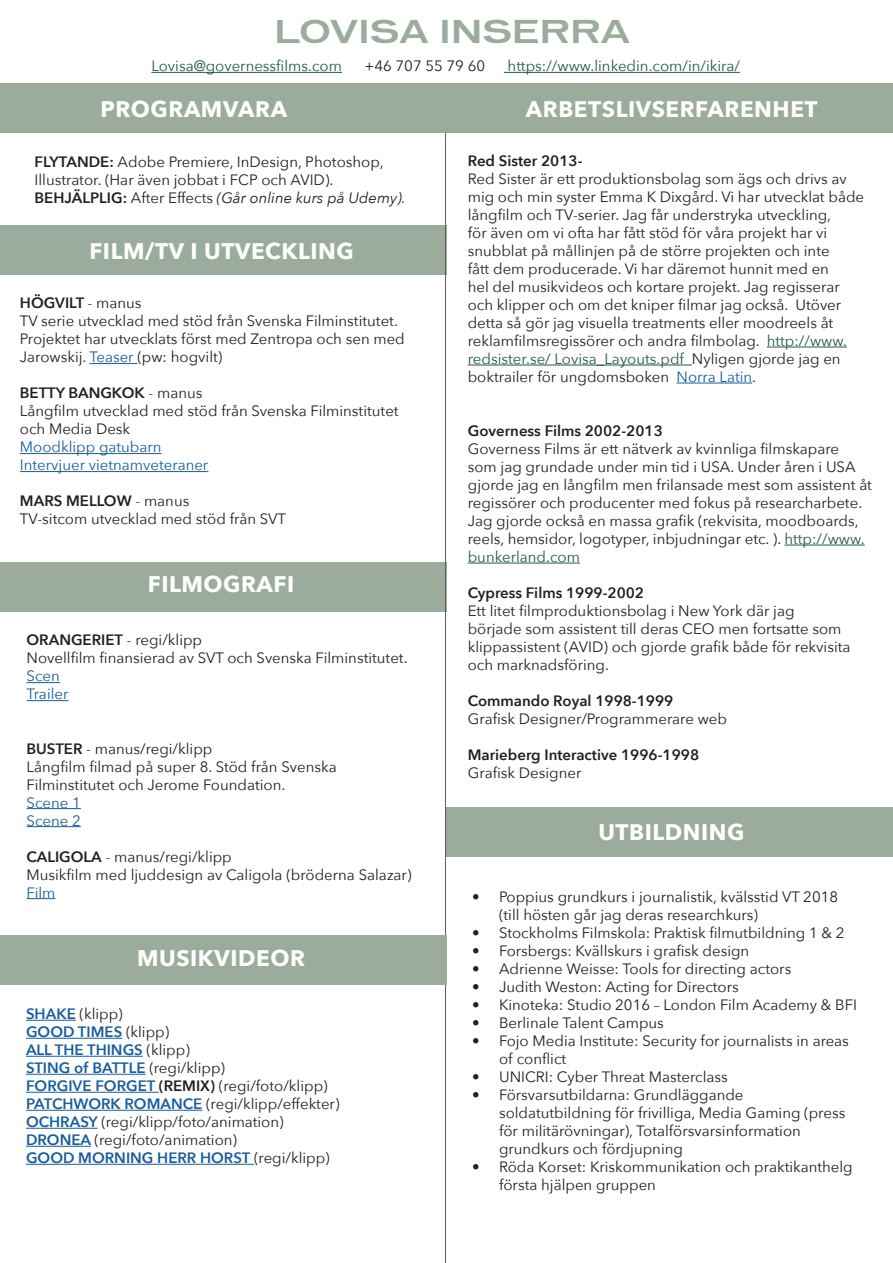
<style>
.page{position:relative;width:893px;height:1263px;background:#fff}
.page>*{position:absolute;margin:0;border:0;box-sizing:border-box;transform-origin:0 0}
.t1{font:500 expanded 30px "Vonnes";letter-spacing:.01em;color:#9bac9d}
.t2{font:700 22.5px "Avenir Next";letter-spacing:.025em;color:#fff}
.t3{font:15px/18px "Avenir Next";color:#231f20}
.t4{font:600 15px "Avenir Next";color:#231f20}
.t5{font:600 15px/18px "Avenir Next";color:#175d9e}
.t6{font:15px "Avenir Next";color:#175d9e}
.t7{font:15px "Avenir Next";color:#235b40}
.s1{font-weight:600}
.s2{font-style:italic}
.s3{font-weight:400}
.s4{color:#175d9e}
.s5{font-weight:600;color:#175d9e}
.s6{font-weight:400;color:#231f20}
.s7{color:#235b40}
</style>
<div class="page">
<div style="left:0;top:84px;width:893px;height:49px;background:#9bac9d"></div>
<div style="left:0;top:562px;width:446px;height:49px;background:#9bac9d"></div>
<div style="left:445px;top:808px;width:448px;height:49px;background:#9bac9d"></div>
<div style="left:0;top:225px;width:446px;height:49px;background:#9bac9d"></div>
<hr style="left:445px;top:133px;width:1px;height:1130px;background:#5c5c5f">
<hr style="left:151px;top:72px;width:191px;height:1px;background:#235b40">
<hr style="left:504px;top:72px;width:236px;height:1px;background:#235b40">
<hr style="left:27px;top:682px;width:33px;height:1px;background:#175d9e">
<hr style="left:27px;top:700px;width:42px;height:1px;background:#175d9e">
<hr style="left:27px;top:808px;width:54px;height:1px;background:#175d9e">
<hr style="left:27px;top:826px;width:54px;height:1px;background:#175d9e">
<svg style="left:27px;top:898px;width:29px;height:1px"></svg>
<hr style="left:89px;top:363px;width:48px;height:1px;background:#175d9e">
<hr style="left:20px;top:453px;width:142px;height:1px;background:#175d9e">
<hr style="left:20px;top:471px;width:188px;height:1px;background:#175d9e">
<hr style="left:767px;top:347px;width:80px;height:1px;background:#235b40">
<hr style="left:468px;top:365px;width:224px;height:1px;background:#235b40">
<hr style="left:676px;top:383px;width:76px;height:1px;background:#175d9e">
<hr style="left:784px;top:545px;width:81px;height:1px;background:#235b40">
<hr style="left:468px;top:563px;width:112px;height:1px;background:#235b40">
<div style="left:0;top:935px;width:446px;height:49px;background:#9bac9d"></div>
<hr style="left:26px;top:1020px;width:50px;height:1px;background:#175d9e">
<hr style="left:26px;top:1038px;width:96px;height:1px;background:#175d9e">
<hr style="left:26px;top:1056px;width:117px;height:1px;background:#175d9e">
<hr style="left:26px;top:1074px;width:120px;height:1px;background:#175d9e">
<hr style="left:26px;top:1092px;width:133px;height:1px;background:#175d9e">
<hr style="left:26px;top:1110px;width:176px;height:1px;background:#175d9e">
<hr style="left:26px;top:1128px;width:72px;height:1px;background:#175d9e">
<hr style="left:26px;top:1146px;width:65px;height:1px;background:#175d9e">
<hr style="left:26px;top:1164px;width:228px;height:1px;background:#175d9e">
<p class="t1" style="left:275px;top:13px;width:357px">LOVISA INSERRA</p>
<p class="t7" style="left:151px;top:57px;width:192px">Lovisa@governessfilms.com</p>
<p class="t3" style="left:364px;top:57px;width:122px">+46 707 55 79 60</p>
<p class="t7" style="left:508px;top:57px;width:234px">https://www.linkedin.com/in/ikira/</p>
<p class="t2" style="left:100px;top:95px;width:188px">PROGRAMVARA</p>
<p class="t3" style="left:35px;top:153px;width:373px"><span class="s1">FLYTANDE:</span> Adobe Premiere, InDesign, Photoshop,<br>Illustrator. (Har även jobbat i FCP och AVID).<br><span class="s1">BEHJÄLPLIG:</span> After Effects <span class="s2">(Går online kurs på Udemy).</span></p>
<p class="t2" style="left:89px;top:237px;width:266px">FILM/TV I UTVECKLING</p>
<p class="t4" style="left:20px;top:294px;width:123px">HÖGVILT <span class="s3">- manus</span></p>
<p class="t3" style="left:20px;top:312px;width:386px">TV serie utvecklad med stöd från Svenska Filminstitutet.<br>Projektet har utvecklats först med Zentropa och sen med<br>Jarowskij. <span class="s4">Teaser</span> (pw: hogvilt)</p>
<p class="t4" style="left:20px;top:384px;width:184px">BETTY BANGKOK <span class="s3">- manus</span></p>
<p class="t3" style="left:20px;top:402px;width:380px">Långfilm utvecklad med stöd från Svenska Filminstitutet och Media Desk</p>
<p class="t6" style="left:20px;top:438px;width:143px">Moodklipp gatubarn</p>
<p class="t6" style="left:20px;top:456px;width:190px">Intervjuer vietnamveteraner</p>
<p class="t4" style="left:20px;top:492px;width:171px">MARS MELLOW <span class="s3">- manus</span></p>
<p class="t3" style="left:20px;top:510px;width:268px">TV-sitcom utvecklad med stöd från SVT</p>
<p class="t2" style="left:148px;top:571px;width:148px">FILMOGRAFI</p>
<p class="t3" style="left:27px;top:631px;width:177px"><span class="s1">ORANGERIET</span> - regi/klipp</p>
<p class="t3" style="left:27px;top:649px;width:383px">Novellfilm finansierad av SVT och Svenska Filminstitutet.</p>
<p class="t6" style="left:27px;top:667px;width:35px">Scen</p>
<p class="t6" style="left:27px;top:685px;width:43px">Trailer</p>
<p class="t3" style="left:27px;top:739px;width:187px"><span class="s1">BUSTER</span> - manus/regi/klipp</p>
<p class="t3" style="left:27px;top:757px;width:312px">Långfilm filmad på super 8. Stöd från Svenska<br>Filminstitutet och Jerome Foundation.</p>
<p class="t6" style="left:27px;top:793px;width:56px">Scene 1</p>
<p class="t6" style="left:27px;top:811px;width:56px">Scene 2</p>
<p class="t3" style="left:27px;top:847px;width:207px"><span class="s1">CALIGOLA</span> - manus/regi/klipp</p>
<p class="t3" style="left:27px;top:865px;width:386px">Musikfilm med ljuddesign av Caligola (bröderna Salazar)</p>
<p class="t6" style="left:27px;top:883px;width:30px">Film</p>
<p class="t2" style="left:137px;top:944px;width:169px">MUSIKVIDEOR</p>
<p class="t3" style="left:26px;top:1005px;width:98px"><span class="s5">SHAKE</span> (klipp)</p>
<p class="t5" style="left:26px;top:1023px;width:165px">GOOD TIMES <span class="s6">(klipp)<br></span>ALL THE THINGS <span class="s6">(klipp)</span></p>
<p class="t5" style="left:26px;top:1059px;width:201px">STING of BATTLE <span class="s6">(regi/klipp)</span></p>
<p class="t3" style="left:26px;top:1077px;width:303px"><span class="s5">FORGIVE FORGET</span> <span class="s1">(REMIX)</span> (regi/foto/klipp)</p>
<p class="t3" style="left:26px;top:1095px;width:315px"><span class="s5">PATCHWORK ROMANCE</span> (regi/klipp/effekter)</p>
<p class="t3" style="left:26px;top:1113px;width:259px"><span class="s5">OCHRASY</span> (regi/klipp/foto/animation)</p>
<p class="t3" style="left:26px;top:1131px;width:213px"><span class="s5">DRONEA</span> (regi/foto/animation)</p>
<p class="t5" style="left:26px;top:1149px;width:305px">GOOD MORNING HERR HORST <span class="s6">(regi/klipp)</span></p>
<p class="t2" style="left:526px;top:95px;width:293px">ARBETSLIVSERFARENHET</p>
<p class="t4" style="left:468px;top:151px;width:116px">Red Sister 2013-</p>
<p class="t3" style="left:468px;top:170px;width:398px">Red Sister är ett produktionsbolag som ägs och drivs av mig och min syster Emma K Dixgård. Vi har utvecklat både långfilm och TV-serier. Jag får understryka utveckling,<br>för även om vi ofta har fått stöd för våra projekt har vi snubblat på mållinjen på de större projekten och inte<br>fått dem producerade. Vi har däremot hunnit med en<br>hel del musikvideos och kortare projekt. Jag regisserar och klipper och om det kniper filmar jag också. Utöver detta så gör jag visuella treatments eller moodreels åt reklamfilmsregissörer och andra filmbolag. <span class="s7">http://www. redsister.se/ Lovisa_Layouts.pdf</span> Nyligen gjorde jag en boktrailer för ungdomsboken <span class="s4">Norra Latin</span>.</p>
<p class="t4" style="left:468px;top:421px;width:197px">Governess Films 2002-2013</p>
<p class="t3" style="left:468px;top:440px;width:406px">Governess Films är ett nätverk av kvinnliga filmskapare<br>som jag grundade under min tid i USA. Under åren i USA gjorde jag en långfilm men frilansade mest som assistent åt regissörer och producenter med fokus på researcharbete.<br>Jag gjorde också en massa grafik (rekvisita, moodboards, reels, hemsidor, logotyper, inbjudningar etc. ). <span class="s7">http://www. bunkerland.com</span></p>
<p class="t4" style="left:468px;top:583px;width:178px">Cypress Films 1999-2002</p>
<p class="t3" style="left:468px;top:602px;width:384px">Ett litet filmproduktionsbolag i New York där jag började som assistent till deras CEO men fortsatte som klippassistent (AVID) och gjorde grafik både för rekvisita och marknadsföring.</p>
<p class="t4" style="left:468px;top:691px;width:207px">Commando Royal 1998-1999</p>
<p class="t3" style="left:468px;top:710px;width:261px">Grafisk Designer/Programmerare web</p>
<p class="t4" style="left:468px;top:745px;width:233px">Marieberg Interactive 1996-1998</p>
<p class="t3" style="left:468px;top:764px;width:115px">Grafisk Designer</p>
<p class="t2" style="left:598px;top:818px;width:148px">UTBILDNING</p>
<p class="t3" style="left:499px;top:887px;width:341px;text-indent:-27px">• Poppius grundkurs i journalistik, kvälsstid VT 2018 (till hösten går jag deras researchkurs)</p>
<p class="t3" style="left:472px;top:923px;width:374px">• Stockholms Filmskola: Praktisk filmutbildning 1 &amp; 2</p>
<p class="t3" style="left:472px;top:941px;width:279px">• Forsbergs: Kvällskurs i grafisk design</p>
<p class="t3" style="left:472px;top:959px;width:321px">• Adrienne Weisse: Tools for directing actors</p>
<p class="t3" style="left:472px;top:977px;width:268px">• Judith Weston: Acting for Directors</p>
<p class="t3" style="left:472px;top:995px;width:387px">• Kinoteka: Studio 2016 – London Film Academy &amp; BFI</p>
<p class="t3" style="left:472px;top:1013px;width:193px">• Berlinale Talent Campus</p>
<p class="t3" style="left:499px;top:1031px;width:351px;text-indent:-27px">• Fojo Media Institute: Security for journalists in areas of conflict</p>
<p class="t3" style="left:472px;top:1067px;width:257px">• UNICRI: Cyber Threat Masterclass</p>
<p class="t3" style="left:499px;top:1085px;width:348px;text-indent:-27px">• Försvarsutbildarna: Grundläggande soldatutbildning för frivilliga, Media Gaming (press för militärövningar), Totalförsvarsinformation grundkurs och fördjupning</p>
<p class="t3" style="left:499px;top:1157px;width:355px;text-indent:-27px">• Röda Korset: Kriskommunikation och praktikanthelg första hjälpen gruppen</p>
</div>
